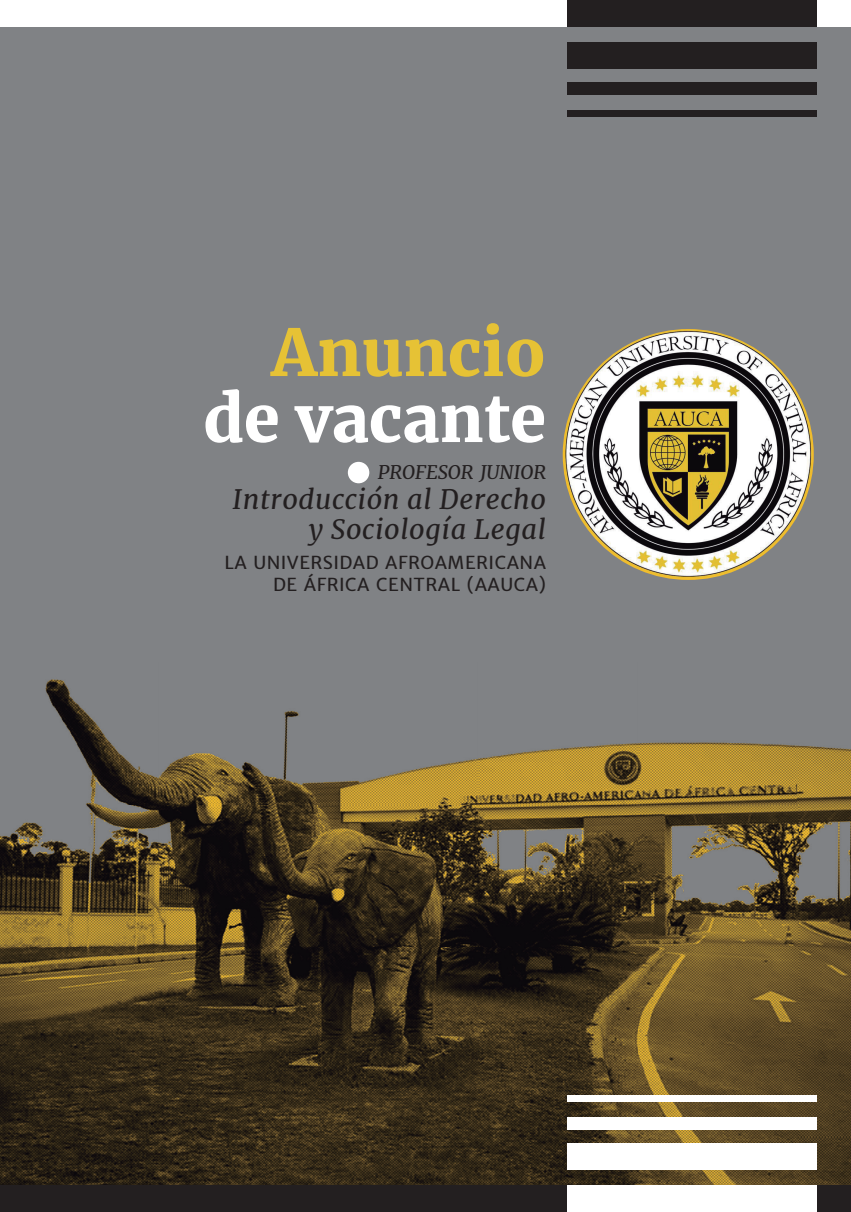
<style>
.page{position:relative;width:851px;height:1212px;background:#fff}
.page>*{position:absolute;margin:0;border:0;box-sizing:border-box;transform-origin:0 0}
.t1{font:900 64.5px "Merriweather";color:#fff}
.t2{font:900 64.5px "Merriweather";color:#e6c235}
.t3{font:italic 27px/30px "Merriweather";letter-spacing:.025em;color:#231f20;text-align:right}
.t4{font:italic 18.9px "Merriweather";color:#231f20}
.t5{font:18px/21.6px "Merriweather Sans";letter-spacing:.025em;color:#231f20;text-align:right}
</style>
<div class="page">
<div style="left:0;top:0;width:850px;height:1212px;background:#808285"></div>
<img style="left:0;top:679px;width:850px;height:506px">
<div style="left:0;top:0;width:850px;height:26px;background:#fff"></div>
<div style="left:567px;top:43px;width:249px;height:26px;background:#231f20"></div>
<div style="left:567px;top:0;width:249px;height:26px;background:#231f20"></div>
<div style="left:567px;top:82px;width:249px;height:13px;background:#231f20"></div>
<div style="left:567px;top:110px;width:249px;height:6px;background:#231f20"></div>
<div style="left:567px;top:1143px;width:249px;height:26px;background:#fff"></div>
<div style="left:567px;top:1117px;width:249px;height:12px;background:#fff"></div>
<div style="left:567px;top:1095px;width:249px;height:7px;background:#fff"></div>
<div style="left:0;top:1185px;width:850px;height:27px;background:#231f20"></div>
<div style="left:567px;top:1185px;width:249px;height:27px;background:#fff"></div>
<img style="left:562px;top:329px;width:251px;height:251px;border-radius:125px">
<div style="left:348px;top:462px;width:21px;height:21px;background:#fff;border-radius:50%"></div>
<h1 class="t2" style="left:271px;top:308px;width:276px">Anuncio</h1>
<h1 class="t1" style="left:203px;top:374px;width:344px">de vacante</h1>
<p class="t4" style="left:378px;top:460px;width:170px">PROFESOR JUNIOR</p>
<h2 class="t3" style="left:233px;top:484px;width:315px">Introducción al Derecho y Sociología Legal</h2>
<p class="t5" style="left:224px;top:552px;width:323px">LA UNIVERSIDAD AFROAMERICANA<br>DE ÁFRICA CENTRAL (AAUCA)</p>
</div>
